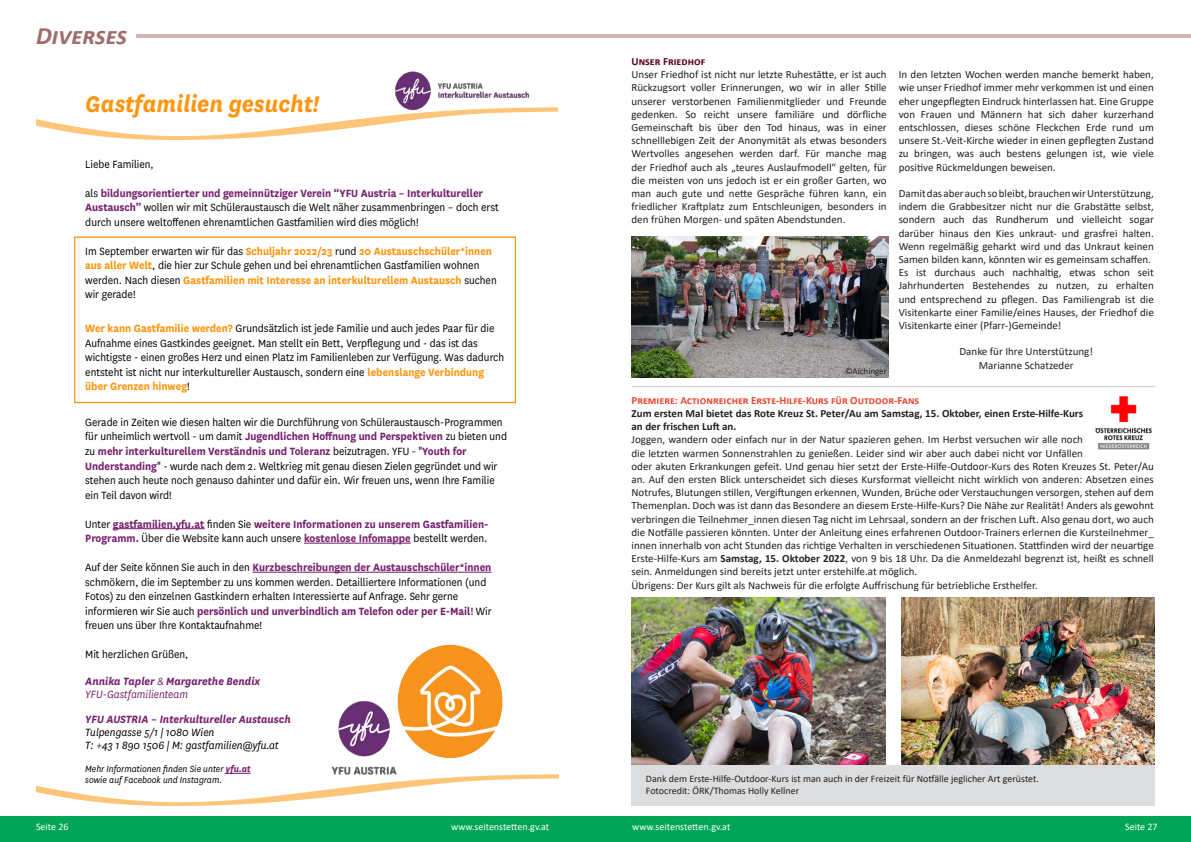
<style>
.page{position:relative;width:1191px;height:842px;background:#fff}
.page>*{position:absolute;margin:0;border:0;box-sizing:border-box;transform-origin:0 0}
.t1{font:italic 700 26.5px "National";color:#ff950e;scale:.93 1}
.t2{font:italic 700 25px "Calibri";color:#9e6d6c}
.t3{font:12.3px/14.5px "National";color:#000;scale:.93 1}
.t4{font:700 12.3px/14.5px "National";color:#77216f;scale:.93 1}
.t5{font:italic 700 12.3px/12.7px "National";color:#77216f;scale:.93 1}
.t6{font:italic 12.3px/12.7px "National";color:#000;scale:.93 1}
.t7{font:11px/13.2px "Calibri";color:#231f20;text-align:justify}
.t8{font:700 11px/13.2px "Calibri";color:#231f20}
.t9{font:700 11px "Calibri";color:#ec4832}
.t10{font:700 11px "Calibri";color:#5d041c}
.t11{font:italic 10.4px/10.7px "National";color:#000;scale:.93 1}
.t12{font:10px "Calibri";color:#231f20}
.t13{font:10px "Calibri";color:#fff}
.t14{font:9px "Calibri";color:#231f20}
.s1{font-weight:700;color:#77216f}
.s2{font-weight:700;color:#ff950e}
.s3{font-weight:400;color:#000}
.s4{font-weight:400}
.s5{font-weight:700}
</style>
<div class="page">
<div style="left:0;top:816px;width:1191px;height:26px;background:#00a555"></div>
<img style="left:331px;top:701px;width:66px;height:73px">
<img style="left:395px;top:71px;width:148px;height:37px">
<img style="left:36px;top:108px;width:522px;height:31px">
<img style="left:37px;top:774px;width:521px;height:32px">
<hr style="left:113px;top:528px;width:92px;height:1px;background:#77216f">
<hr style="left:304px;top:543px;width:107px;height:1px;background:#77216f">
<hr style="left:252px;top:572px;width:239px;height:1px;background:#77216f">
<svg style="left:226px;top:773px;width:25px;height:1px"></svg>
<svg style="left:74px;top:236px;width:442px;height:168px"></svg>
<img style="left:387px;top:644px;width:116px;height:126px">
<hr style="left:136px;top:34px;width:1055px;height:4px;background:#ceb6b5">
<img style="left:901px;top:597px;width:254px;height:168px">
<img style="left:631px;top:597px;width:254px;height:168px">
<div style="left:631px;top:765px;width:524px;height:41px;background:#dcdddf"></div>
<hr style="left:632px;top:386px;width:523px;height:1px;background:#939598">
<img style="left:1095px;top:396px;width:57px;height:54px">
<img style="left:632px;top:236px;width:256px;height:141px">
<p class="t2" style="left:36px;top:18px;width:93px">Diverses</p>
<h1 class="t1" style="left:85px;top:85px;width:253px">Gastfamilien gesucht!</h1>
<p class="t3" style="left:85px;top:156px;width:75px">Liebe Familien,</p>
<p class="t3" style="left:85px;top:185px;width:446px">als <span class="s1">bildungsorientierter und gemeinnütziger Verein “YFU Austria – Interkultureller<br>Austausch”</span> wollen wir mit Schüleraustausch die Welt näher zusammenbringen – doch erst durch unsere weltoffenen ehrenamtlichen Gastfamilien wird dies möglich!</p>
<p class="t3" style="left:85px;top:243px;width:444px">Im September erwarten wir für das <span class="s2">Schuljahr 2022/23</span> rund <span class="s2">20 Austauschschüler*innen aus aller Welt</span>, die hier zur Schule gehen und bei ehrenamtlichen Gastfamilien wohnen werden. Nach diesen <span class="s2">Gastfamilien mit Interesse an interkulturellem Austausch</span> suchen wir gerade!</p>
<p class="t3" style="left:85px;top:320px;width:452px"><span class="s2">Wer kann Gastfamilie werden?</span> Grundsätzlich ist jede Familie und auch jedes Paar für die Aufnahme eines Gastkindes geeignet. Man stellt ein Bett, Verpflegung und - das ist das wichtigste - einen großes Herz und einen Platz im Familienleben zur Verfügung. Was dadurch entsteht ist nicht nur interkultureller Austausch, sondern eine <span class="s2">lebenslange Verbindung über Grenzen hinweg</span>!</p>
<p class="t3" style="left:85px;top:414px;width:455px">Gerade in Zeiten wie diesen halten wir die Durchführung von Schüleraustausch-Programmen für unheimlich wertvoll - um damit <span class="s1">Jugendlichen Hoffnung und Perspektiven</span> zu bieten und zu <span class="s1">mehr interkulturellem Verständnis und Toleranz</span> beizutragen. YFU - "<span class="s1">Youth for Understanding</span>" - wurde nach dem 2. Weltkrieg mit genau diesen Zielen gegründet und wir stehen auch heute noch genauso dahinter und dafür ein. Wir freuen uns, wenn Ihre Familie ein Teil davon wird!</p>
<p class="t4" style="left:85px;top:516px;width:435px"><span class="s3">Unter</span> gastfamilien.yfu.at <span class="s3">finden Sie</span> weitere Informationen zu unserem Gastfamilien-<br>Programm. <span class="s3">Über die Website kann auch unsere</span> kostenlose Infomappe <span class="s3">bestellt werden.</span></p>
<p class="t3" style="left:85px;top:559px;width:438px">Auf der Seite können Sie auch in den <span class="s1">Kurzbeschreibungen der Austauschschüler*innen </span>schmökern, die im September zu uns kommen werden. Detailliertere Informationen (und Fotos) zu den einzelnen Gastkindern erhalten Interessierte auf Anfrage. Sehr gerne informieren wir Sie auch <span class="s1">persönlich und unverbindlich am Telefon oder per E-Mail</span>! Wir freuen uns über Ihre Kontaktaufnahme!</p>
<p class="t3" style="left:85px;top:647px;width:112px">Mit herzlichen Grüßen,</p>
<p class="t5" style="left:85px;top:674px;width:190px">Annika Tapler <span class="s4">&amp;</span> Margarethe Bendix<br><span class="s4">YFU-Gastfamilienteam</span></p>
<p class="t5" style="left:85px;top:712px;width:222px">YFU AUSTRIA – Interkultureller Austausch</p>
<p class="t6" style="left:85px;top:725px;width:209px">Tulpengasse 5/1 | 1080 Wien<br>T: +43 1 890 1506 | M: gastfamilien@yfu.at</p>
<p class="t11" style="left:85px;top:763px;width:179px">Mehr Informationen finden Sie unter <span class="s1">yfu.at </span>sowie auf Facebook und Instagram.</p>
<p class="t10" style="left:631px;top:54px;width:75px">Unser Friedhof</p>
<p class="t7" style="left:631px;top:68px;width:257px">Unser Friedhof ist nicht nur letzte Ruhestätte, er ist auch Rückzugsort voller Erinnerungen, wo wir in aller Stille unserer verstorbenen Familienmitglieder und Freunde gedenken. So reicht unsere familiäre und dörfliche Gemeinschaft bis über den Tod hinaus, was in einer schnelllebigen Zeit der Anonymität als etwas besonders Wertvolles angesehen werden darf. Für manche mag der Friedhof auch als „teures Auslaufmodell“ gelten, für die meisten von uns jedoch ist er ein großer Garten, wo man auch gute und nette Gespräche führen kann, ein friedlicher Kraftplatz zum Entschleunigen, besonders in den frühen Morgen- und späten Abendstunden.</p>
<p class="t7" style="left:898px;top:68px;width:257px">In den letzten Wochen werden manche bemerkt haben, wie unser Friedhof immer mehr verkommen ist und einen eher ungepflegten Eindruck hinterlassen hat. Eine Gruppe von Frauen und Männern hat sich daher kurzerhand entschlossen, dieses schöne Fleckchen Erde rund um unsere St.-Veit-Kirche wieder in einen gepflegten Zustand zu bringen, was auch bestens gelungen ist, wie viele positive Rückmeldungen beweisen.</p>
<p class="t7" style="left:898px;top:186px;width:257px">Damit das aber auch so bleibt, brauchen wir Unterstützung, indem die Grabbesitzer nicht nur die Grabstätte selbst, sondern auch das Rundherum und vielleicht sogar darüber hinaus den Kies unkraut- und grasfrei halten.<br>Wenn regelmäßig geharkt wird und das Unkraut keinen Samen bilden kann, könnten wir es gemeinsam schaffen.</p>
<p class="t7" style="left:898px;top:266px;width:257px">Es ist durchaus auch nachhaltig, etwas schon seit Jahrhunderten Bestehendes zu nutzen, zu erhalten und entsprechend zu pflegen. Das Familiengrab ist die Visitenkarte einer Familie/eines Hauses, der Friedhof die Visitenkarte einer (Pfarr-)Gemeinde!</p>
<p class="t7" style="left:959px;top:345px;width:135px">Danke für Ihre Unterstützung!</p>
<p class="t7" style="left:978px;top:358px;width:96px">Marianne Schatzeder</p>
<p class="t14" style="left:845px;top:365px;width:43px">©Aichinger</p>
<p class="t9" style="left:631px;top:392px;width:289px">Premiere: Actionreicher Erste-Hilfe-Kurs für Outdoor-Fans</p>
<p class="t8" style="left:631px;top:407px;width:453px">Zum ersten Mal bietet das Rote Kreuz St. Peter/Au am Samstag, 15. Oktober, einen Erste-Hilfe-Kurs an der frischen Luft an.</p>
<p class="t7" style="left:631px;top:433px;width:524px;text-align:left">Joggen, wandern oder einfach nur in der Natur spazieren gehen. Im Herbst versuchen wir alle noch<br>die letzten warmen Sonnenstrahlen zu genießen. Leider sind wir aber auch dabei nicht vor Unfällen<br>oder akuten Erkrankungen gefeit. Und genau hier setzt der Erste-Hilfe-Outdoor-Kurs des Roten Kreuzes St. Peter/Au an. Auf den ersten Blick unterscheidet sich dieses Kursformat vielleicht nicht wirklich von anderen: Absetzen eines Notrufes, Blutungen stillen, Vergiftungen erkennen, Wunden, Brüche oder Verstauchungen versorgen, stehen auf dem Themenplan. Doch was ist dann das Besondere an diesem Erste-Hilfe-Kurs? Die Nähe zur Realität! Anders als gewohnt verbringen die Teilnehmer_innen diesen Tag nicht im Lehrsaal, sondern an der frischen Luft. Also genau dort, wo auch die Notfälle passieren könnten. Unter der Anleitung eines erfahrenen Outdoor-Trainers erlernen die Kursteilnehmer_ innen innerhalb von acht Stunden das richtige Verhalten in verschiedenen Situationen. Stattfinden wird der neuartige Erste-Hilfe-Kurs am <span class="s5">Samstag, 15. Oktober 2022</span>, von 9 bis 18 Uhr. Da die Anmeldezahl begrenzt ist, heißt es schnell sein. Anmeldungen sind bereits jetzt unter erstehilfe.at möglich.</p>
<p class="t7" style="left:631px;top:578px;width:407px">Übrigens: Der Kurs gilt als Nachweis für die erfolgte Auffrischung für betriebliche Ersthelfer.</p>
<p class="t12" style="left:646px;top:772px;width:395px">Dank dem Erste-Hilfe-Outdoor-Kurs ist man auch in der Freizeit für Notfälle jeglicher Art gerüstet.</p>
<p class="t12" style="left:646px;top:784px;width:155px">Fotocredit: ÖRK/Thomas Holly Kellner</p>
<p class="t13" style="left:36px;top:820px;width:34px">Seite 26</p>
<p class="t13" style="left:451px;top:820px;width:100px">www.seitenstetten.gv.at</p>
<p class="t13" style="left:632px;top:820px;width:100px">www.seitenstetten.gv.at</p>
<p class="t13" style="left:1125px;top:820px;width:34px">Seite 27</p>
</div>
